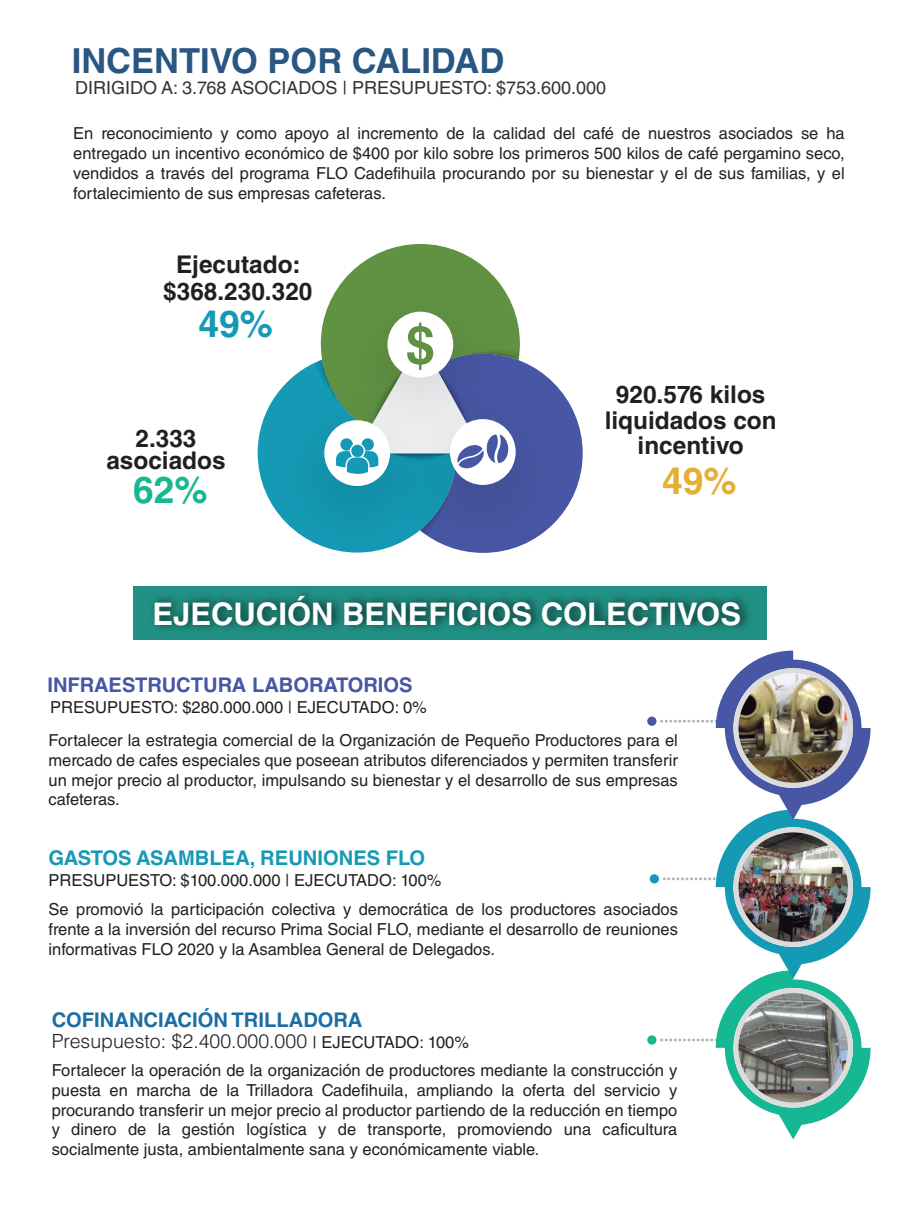
<style>
.page{position:relative;width:918px;height:1229px;background:#fff}
.page>*{position:absolute;margin:0;border:0;box-sizing:border-box;transform-origin:0 0}
.t1{font:700 53.1px "Helvetica LT Std";color:#619243}
.t2{font:700 37.2px "Helvetica LT Std";color:#15b892}
.t3{font:700 37.2px "Helvetica LT Std";color:#e5ae35}
.t4{font:700 37.2px "Helvetica LT Std";color:#159ab5}
.t5{font:700 34.5px "Helvetica LT Std";color:#295782}
.t6{font:700 31.05px "Helvetica LT Std";color:#fff}
.t7{font:700 24.45px/25.3px "Helvetica LT Std";color:#231f20;text-align:center}
.t8{font:700 20.25px "Helvetica LT Std";color:#4857a5}
.t9{font:700 20.25px "Helvetica LT Std";color:#159ab5}
.t10{font:700 20.25px "Helvetica LT Std";color:#1d6da5}
.t11{font:300 19.5px "Helvetica LT Std";color:#231f20}
.t12{font:18px "Helvetica LT Std";color:#343238}
.t13{font:16.5px/19.8px "Helvetica LT Std";color:#231f20;text-align:justify}
.s1{font-weight:400;font-size:16.5px}
</style>
<div class="page">
<div style="left:133px;top:586px;width:633px;height:53px;background:#229185"></div>
<img style="left:144px;top:597px;width:614px;height:43px">
<div style="left:647px;top:716px;width:9px;height:9px;background:#4857a5;border-radius:50%"></div>
<div style="left:650px;top:874px;width:9px;height:9px;background:#159ab5;border-radius:50%"></div>
<div style="left:647px;top:1035px;width:9px;height:9px;background:#15b892;border-radius:50%"></div>
<svg style="left:662px;top:650px;width:209px;height:489px"></svg>
<svg style="left:733px;top:668px;width:120px;height:119px;background:#d4d4d7"></svg>
<img style="left:738px;top:673px;width:110px;height:109px;border-radius:55px">
<img style="left:738px;top:832px;width:110px;height:109px;border-radius:55px">
<img style="left:738px;top:992px;width:110px;height:110px;border-radius:55px">
<img style="left:234px;top:446px;width:246px;height:152px">
<svg style="left:258px;top:244px;width:325px;height:308px"></svg>
<h3 class="t5" style="left:72px;top:40px;width:434px">INCENTIVO POR CALIDAD</h3>
<p class="t12" style="left:75px;top:77px;width:533px">DIRIGIDO A: 3.768 ASOCIADOS | PRESUPUESTO: $753.600.000</p>
<p class="t13" style="left:73px;top:123px;width:773px">En reconocimiento y como apoyo al incremento de la calidad del café de nuestros asociados se ha entregado un incentivo económico de $400 por kilo sobre los primeros 500 kilos de café pergamino seco, vendidos a través del programa FLO Cadefihuila procurando por su bienestar y el de sus familias, y el fortalecimiento de sus empresas cafeteras.</p>
<h3 class="t7" style="left:163px;top:251px;width:151px;line-height:26.7px">Ejecutado: $368.230.320</h3>
<h2 class="t4" style="left:198px;top:301px;width:76px">49%</h2>
<h3 class="t7" style="left:106px;top:426px;width:121px;line-height:22.4px">2.333 asociados</h3>
<h2 class="t2" style="left:133px;top:467px;width:76px">62%</h2>
<h1 class="t1" style="left:406px;top:312px;width:31px">$</h1>
<h3 class="t7" style="left:605px;top:381px;width:174px">920.576 kilos liquidados con incentivo</h3>
<h2 class="t3" style="left:662px;top:458px;width:76px">49%</h2>
<h3 class="t6" style="left:152px;top:594px;width:590px">EJECUCIÓN BENEFICIOS COLECTIVOS</h3>
<p class="t8" style="left:47px;top:672px;width:367px">INFRAESTRUCTURA LABORATORIOS</p>
<p class="t13" style="left:50px;top:697px;width:378px">PRESUPUESTO: $280.000.000 | EJECUTADO: 0%</p>
<p class="t13" style="left:49px;top:730px;width:631px">Fortalecer la estrategia comercial de la Organización de Pequeño Productores para el mercado de cafes especiales que poseean atributos diferenciados y permiten transferir un mejor precio al productor, impulsando su bienestar y el desarrollo de sus empresas cafeteras.</p>
<p class="t9" style="left:49px;top:845px;width:378px">GASTOS ASAMBLEA, REUNIONES FLO</p>
<p class="t13" style="left:49px;top:869px;width:395px">PRESUPUESTO: $100.000.000 | EJECUTADO: 100%</p>
<p class="t13" style="left:49px;top:899px;width:631px">Se promovió la participación colectiva y democrática de los productores asociados frente a la inversión del recurso Prima Social FLO, mediante el desarrollo de reuniones informativas FLO 2020 y la Asamblea General de Delegados.</p>
<p class="t10" style="left:52px;top:1007px;width:312px">COFINANCIACIÓN TRILLADORA</p>
<p class="t11" style="left:52px;top:1028px;width:419px">Presupuesto: $2.400.000.000 <span class="s1">| EJECUTADO: 100%</span></p>
<p class="t13" style="left:52px;top:1059px;width:627px">Fortalecer la operación de la organización de productores mediante la construcción y puesta en marcha de la Trilladora Cadefihuila, ampliando la oferta del servicio y procurando transferir un mejor precio al productor partiendo de la reducción en tiempo y dinero de la gestión logística y de transporte, promoviendo una caficultura socialmente justa, ambientalmente sana y económicamente viable.</p>
</div>
